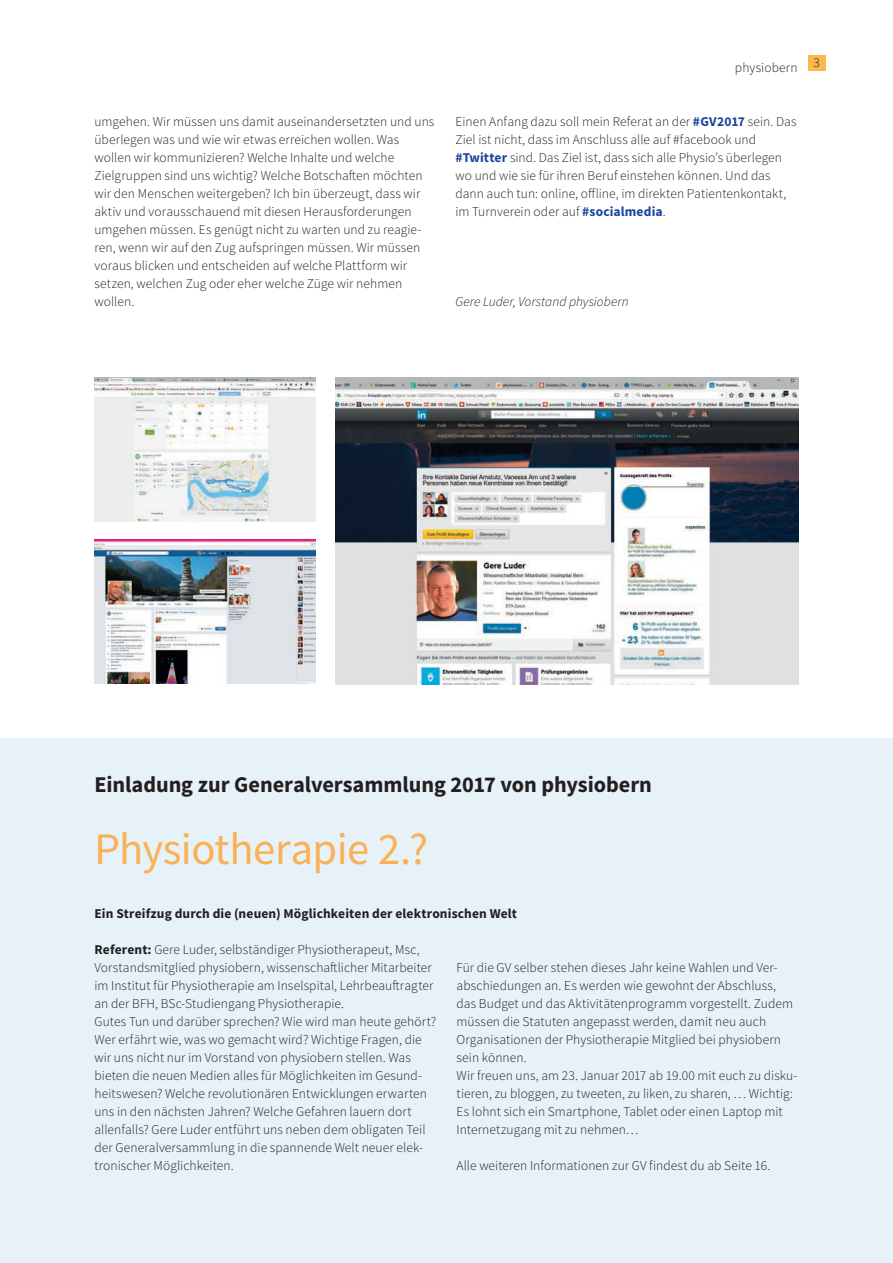
<style>
.page{position:relative;width:893px;height:1263px;background:#fff}
.page>*{position:absolute;margin:0;border:0;box-sizing:border-box;transform-origin:0 0}
.t1{font:45px "Source Sans Pro";letter-spacing:-.015em;color:#fab153}
.t2{font:700 22.5px "Source Sans Pro";letter-spacing:-.005em;color:#231f20}
.t3{font:300 13.5px/18px "Source Sans Pro";letter-spacing:.005em;color:#231f20}
.t4{font:700 13.5px "Source Sans Pro";letter-spacing:.01em;color:#231f20}
.t5{font:italic 300 13.5px "Source Sans Pro";letter-spacing:.005em;color:#231f20}
.s1{font-weight:700;color:#18469d}
.s2{font-weight:700}
</style>
<div class="page">
<img style="left:94px;top:378px;width:222px;height:144px">
<img style="left:95px;top:540px;width:221px;height:144px">
<img style="left:336px;top:378px;width:462px;height:306px">
<div style="left:0;top:738px;width:893px;height:525px;background:#e6f1f8"></div>
<div style="left:808px;top:55px;width:17px;height:15px;background:#fcb94b"></div>
<p class="t3" style="left:735px;top:59px;width:87px">physiobern 3</p>
<p class="t3" style="left:94px;top:113px;width:341px">umgehen. Wir müssen uns damit auseinandersetzten und uns überlegen was und wie wir etwas erreichen wollen. Was wollen wir kommunizieren? Welche Inhalte und welche Zielgruppen sind uns wichtig? Welche Botschaften möchten wir den Menschen weitergeben? Ich bin überzeugt, dass wir aktiv und vorausschauend mit diesen Herausforderungen umgehen müssen. Es genügt nicht zu warten und zu reagie&shy;ren, wenn wir auf den Zug aufspringen müssen. Wir müssen voraus blicken und entscheiden auf welche Plattform wir setzen, welchen Zug oder eher welche Züge wir nehmen wollen.</p>
<p class="t3" style="left:455px;top:113px;width:342px">Einen Anfang dazu soll mein Referat an der <span class="s1">#GV2017</span> sein. Das Ziel ist nicht, dass im Anschluss alle auf #facebook und <span class="s1">#Twitter</span> sind. Das Ziel ist, dass sich alle Physio’s überlegen wo und wie sie für ihren Beruf einstehen können. Und das dann auch tun: online, offline, im direkten Patientenkontakt, im Turnverein oder auf <span class="s1">#socialmedia</span>.</p>
<p class="t5" style="left:455px;top:293px;width:175px">Gere Luder, Vorstand physiobern</p>
<h2 class="t2" style="left:94px;top:770px;width:559px">Einladung zur Generalversammlung 2017 von physiobern</h2>
<h1 class="t1" style="left:94px;top:821px;width:335px">Physiotherapie 2.?</h1>
<p class="t4" style="left:94px;top:905px;width:424px">Ein Streifzug durch die (neuen) Möglichkeiten der elektronischen Welt</p>
<p class="t3" style="left:94px;top:941px;width:343px"><span class="s2">Referent:</span> Gere Luder, selbständiger Physiotherapeut, Msc, Vorstandsmitglied physiobern, wissenschaftlicher Mitarbeiter im Institut für Physiotherapie am Inselspital, Lehrbeauftragter an der BFH, BSc-Studiengang Physiotherapie.<br>Gutes Tun und darüber sprechen? Wie wird man heute gehört?<br>Wer erfährt wie, was wo gemacht wird? Wichtige Fragen, die wir uns nicht nur im Vorstand von physiobern stellen. Was bieten die neuen Medien alles für Möglichkeiten im Gesund&shy;heitswesen? Welche revolutionären Entwicklungen erwarten uns in den nächsten Jahren? Welche Gefahren lauern dort allenfalls? Gere Luder entführt uns neben dem obligaten Teil der Generalversammlung in die spannende Welt neuer elek&shy;tronischer Möglichkeiten.</p>
<p class="t3" style="left:457px;top:959px;width:342px">Für die GV selber stehen dieses Jahr keine Wahlen und Ver&shy;abschiedungen an. Es werden wie gewohnt der Abschluss, das Budget und das Aktivitätenprogramm vorgestellt. Zudem müssen die Statuten angepasst werden, damit neu auch Organisationen der Physiotherapie Mitglied bei physiobern sein können.<br>Wir freuen uns, am 23. Januar 2017 ab 19.00 mit euch zu disku&shy;tieren, zu bloggen, zu tweeten, zu liken, zu sharen, … Wichtig:<br>Es lohnt sich ein Smartphone, Tablet oder einen Laptop mit Internetzugang mit zu nehmen…</p>
<p class="t3" style="left:457px;top:1157px;width:315px">Alle weiteren Informationen zur GV findest du ab Seite 16.</p>
</div>
